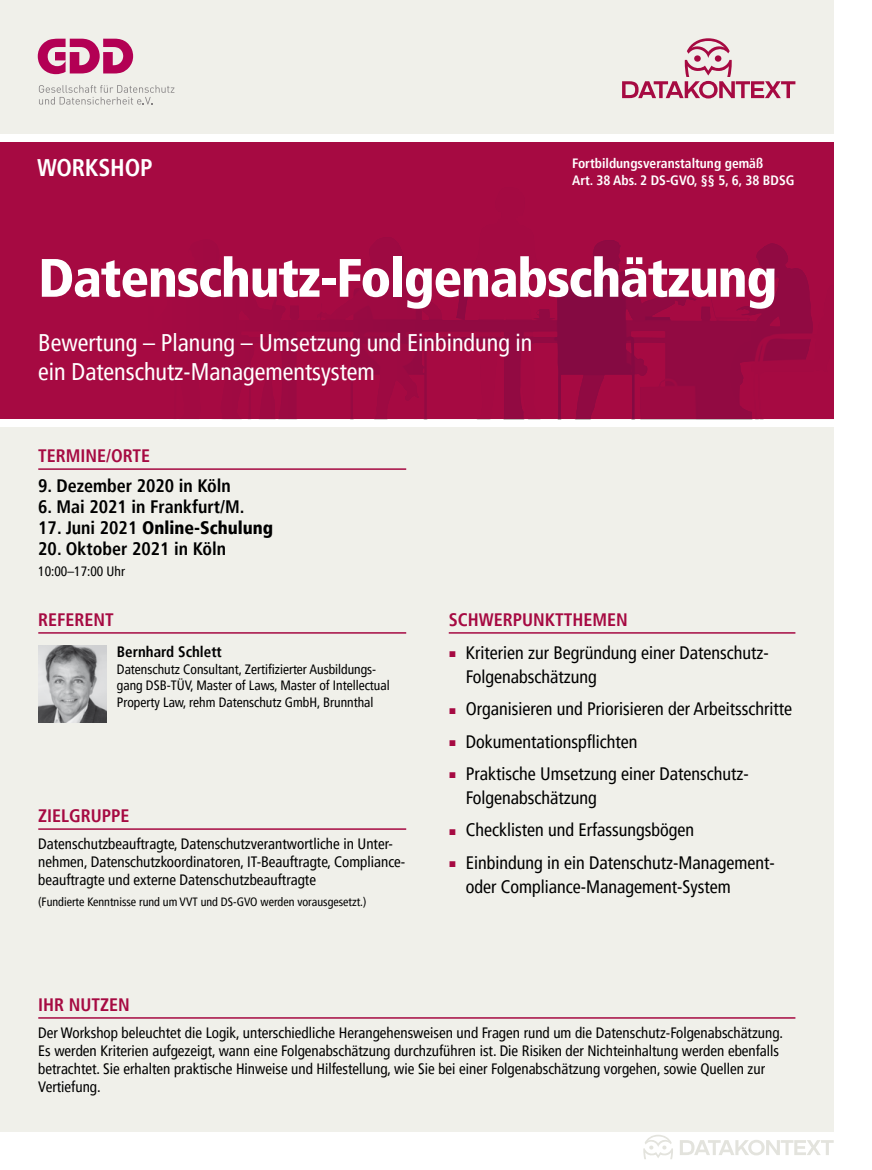
<style>
.page{position:relative;width:872px;height:1170px;background:#fff}
.page>*{position:absolute;margin:0;border:0;box-sizing:border-box;transform-origin:0 0}
.t1{font:900 condensed 54px "Frutiger LT Pro";letter-spacing:-.025em;color:#fff}
.t2{font:condensed 24px/28.5px "Frutiger LT Pro";color:#fff}
.t3{font:700 condensed 24px "Frutiger LT Pro";letter-spacing:-.01em;color:#fff}
.t4{font:condensed 18px/24px "Frutiger LT Pro";color:#000}
.t5{font:700 condensed 18px "Frutiger LT Pro";color:#000}
.t6{font:700 condensed 18px "Frutiger LT Pro";color:#a60a42}
.t7{font:900 condensed 18px "Frutiger LT Pro";color:#000}
.t8{font:condensed 15px/18px "Frutiger LT Pro";color:#000}
.t9{font:700 condensed 15px "Frutiger LT Pro";color:#000}
.t10{font:condensed 13.5px/16.5px "Frutiger LT Pro";color:#000}
.t11{font:700 condensed 13.5px/16.5px "Frutiger LT Pro";color:#fff}
.t12{font:condensed 12px "Frutiger LT Pro";color:#000}
.s1{font-weight:700}
.s2{color:#a60a42}
</style>
<div class="page">
<div style="left:0;top:142px;width:833px;height:277px;background:#a60a42"></div>
<img style="left:272px;top:240px;width:541px;height:179px">
<div style="left:0;top:427px;width:833px;height:704px;background:#f0f0ea"></div>
<div style="left:0;top:0;width:833px;height:134px;background:#f0f0ea"></div>
<svg style="left:38px;top:39px;width:95px;height:35px"></svg>
<svg style="left:39px;top:85px;width:135px;height:20px"></svg>
<svg style="left:622px;top:38px;width:173px;height:60px"></svg>
<svg style="left:643px;top:1135px;width:30px;height:24px"></svg>
<svg style="left:680px;top:1140px;width:153px;height:15px"></svg>
<hr style="left:449px;top:632px;width:346px;height:1px;background:#a60a42">
<hr style="left:38px;top:468px;width:368px;height:2px;background:#a60a42">
<hr style="left:38px;top:1017px;width:757px;height:1px;background:#a60a42">
<hr style="left:38px;top:828px;width:368px;height:1px;background:#a60a42">
<hr style="left:38px;top:632px;width:368px;height:1px;background:#a60a42">
<img style="left:38px;top:646px;width:68px;height:76px">
<h2 class="t3" style="left:37px;top:153px;width:117px">WORKSHOP</h2>
<p class="t11" style="left:572px;top:155px;width:224px">Fortbildungsveranstaltung gemäß<br>Art. 38 Abs. 2 DS-GVO, §§ 5, 6, 38 BDSG</p>
<h1 class="t1" style="left:38px;top:245px;width:740px">Datenschutz-Folgenabschätzung</h1>
<h2 class="t2" style="left:38px;top:329px;width:496px">Bewertung – Planung – Umsetzung und Einbindung in ein Datenschutz-Managementsystem</h2>
<p class="t6" style="left:38px;top:445px;width:113px">TERMINE/ORTE</p>
<p class="t5" style="left:38px;top:475px;width:194px">9. Dezember 2020 in Köln</p>
<p class="t5" style="left:38px;top:496px;width:208px">6. Mai 2021 in Frankfurt/M.</p>
<p class="t7" style="left:38px;top:517px;width:236px"><span class="s1">17. Juni 2021</span> Online-Schulung</p>
<p class="t5" style="left:38px;top:538px;width:189px">20. Oktober 2021 in Köln</p>
<p class="t10" style="left:38px;top:563px;width:88px">10:00–17:00 Uhr</p>
<p class="t6" style="left:38px;top:609px;width:77px">REFERENT</p>
<p class="t9" style="left:117px;top:643px;width:106px">Bernhard Schlett</p>
<p class="t10" style="left:117px;top:661px;width:274px">Datenschutz Consultant, Zertifizierter Ausbildungs&shy;gang DSB-TÜV, Master of Laws, Master of Intellectual<br>Property Law, rehm Datenschutz GmbH, Brunnthal</p>
<p class="t6" style="left:38px;top:805px;width:93px">ZIELGRUPPE</p>
<p class="t8" style="left:38px;top:834px;width:368px">Datenschutzbeauftragte, Datenschutzverantwortliche in Unter&shy;nehmen, Datenschutzkoordinatoren, IT-Beauftragte, Compliance&shy;beauftragte und externe Datenschutzbeauftragte</p>
<p class="t12" style="left:38px;top:894px;width:330px">(Fundierte Kenntnisse rund um VVT und DS-GVO werden vorausgesetzt.)</p>
<p class="t6" style="left:449px;top:609px;width:180px">SCHWERPUNKTTHEMEN</p>
<p class="t4" style="left:466px;top:640px;width:304px;text-indent:-17px"><span class="s2">▪</span> Kriterien zur Begründung einer Datenschutz-<br>Folgenabschätzung</p>
<p class="t4" style="left:449px;top:697px;width:345px"><span class="s2">▪</span> Organisieren und Priorisieren der Arbeitsschritte</p>
<p class="t4" style="left:449px;top:729px;width:190px"><span class="s2">▪</span> Dokumentationspflichten</p>
<p class="t4" style="left:466px;top:761px;width:284px;text-indent:-17px"><span class="s2">▪</span> Praktische Umsetzung einer Datenschutz-<br>Folgenabschätzung</p>
<p class="t4" style="left:449px;top:818px;width:247px"><span class="s2">▪</span> Checklisten und Erfassungsbögen</p>
<p class="t4" style="left:466px;top:850px;width:310px;text-indent:-17px"><span class="s2">▪</span> Einbindung in ein Datenschutz-Management&shy;oder Compliance-Management-System</p>
<p class="t6" style="left:38px;top:994px;width:93px">IHR NUTZEN</p>
<p class="t8" style="left:38px;top:1023px;width:746px">Der Workshop beleuchtet die Logik, unterschiedliche Herangehensweisen und Fragen rund um die Datenschutz-Folgenabschätzung.<br>Es werden Kriterien aufgezeigt, wann eine Folgenabschätzung durchzuführen ist. Die Risiken der Nichteinhaltung werden ebenfalls betrachtet. Sie erhalten praktische Hinweise und Hilfestellung, wie Sie bei einer Folgenabschätzung vorgehen, sowie Quellen zur Vertiefung.</p>
</div>
